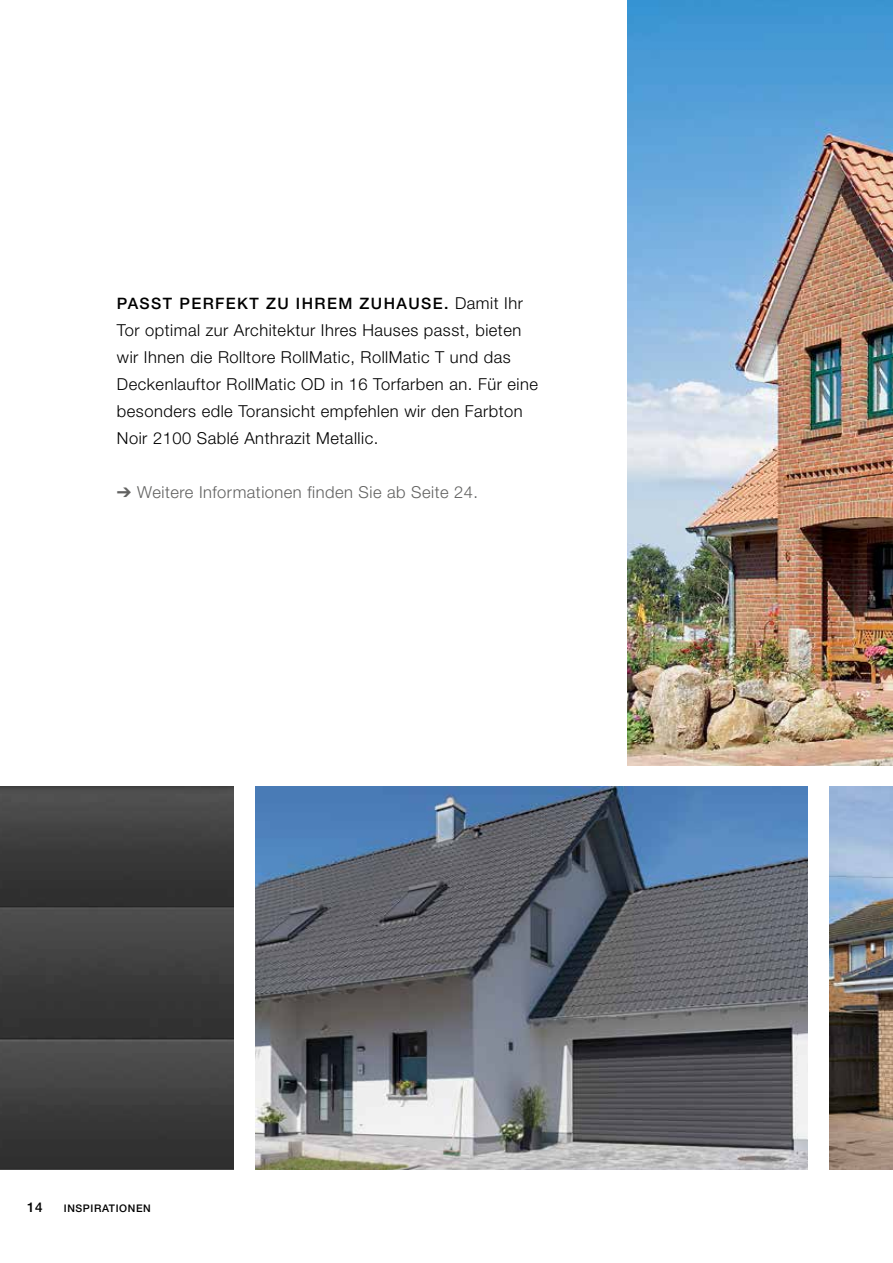
<style>
.page{position:relative;width:893px;height:1263px;background:#fff}
.page>*{position:absolute;margin:0;border:0;box-sizing:border-box;transform-origin:0 0}
.t1{font:300 16.5px/27px "Hoermann Helvetica Neue";letter-spacing:.03em;color:#000}
.t2{font:300 16.5px "Hoermann Helvetica Neue";letter-spacing:.03em;color:#626261}
.t3{font:500 15.75px "Hoermann Helvetica Neue";letter-spacing:.09em;color:#000}
.t4{font:500 13.5px "Hoermann Helvetica Neue";color:#000}
.t5{font:500 10.5px "Hoermann Helvetica Neue";letter-spacing:.06em;color:#000}
.s1{font-weight:300;font-size:16.5px}
</style>
<div class="page">
<img style="left:829px;top:787px;width:64px;height:382px">
<img style="left:627px;top:0;width:266px;height:765px">
<img style="left:255px;top:787px;width:553px;height:382px">
<img style="left:0;top:787px;width:234px;height:382px">
<p class="t3" style="left:117px;top:293px;width:407px">PASST PERFEKT ZU IHREM ZUHAUSE. <span class="s1">Damit Ihr</span></p>
<p class="t1" style="left:117px;top:316px;width:423px">Tor optimal zur Architektur Ihres Hauses passt, bieten wir Ihnen die Rolltore RollMatic, RollMatic T und das Deckenlauftor RollMatic OD in 16 Torfarben an. Für eine besonders edle Toransicht empfehlen wir den Farbton Noir 2100 Sablé Anthrazit Metallic.</p>
<p class="t2" style="left:117px;top:481px;width:363px">➔ Weitere Informationen finden Sie ab Seite 24.</p>
<p class="t4" style="left:27px;top:1198px;width:17px">14</p>
<p class="t5" style="left:64px;top:1201px;width:89px">INSPIRATIONEN</p>
</div>
